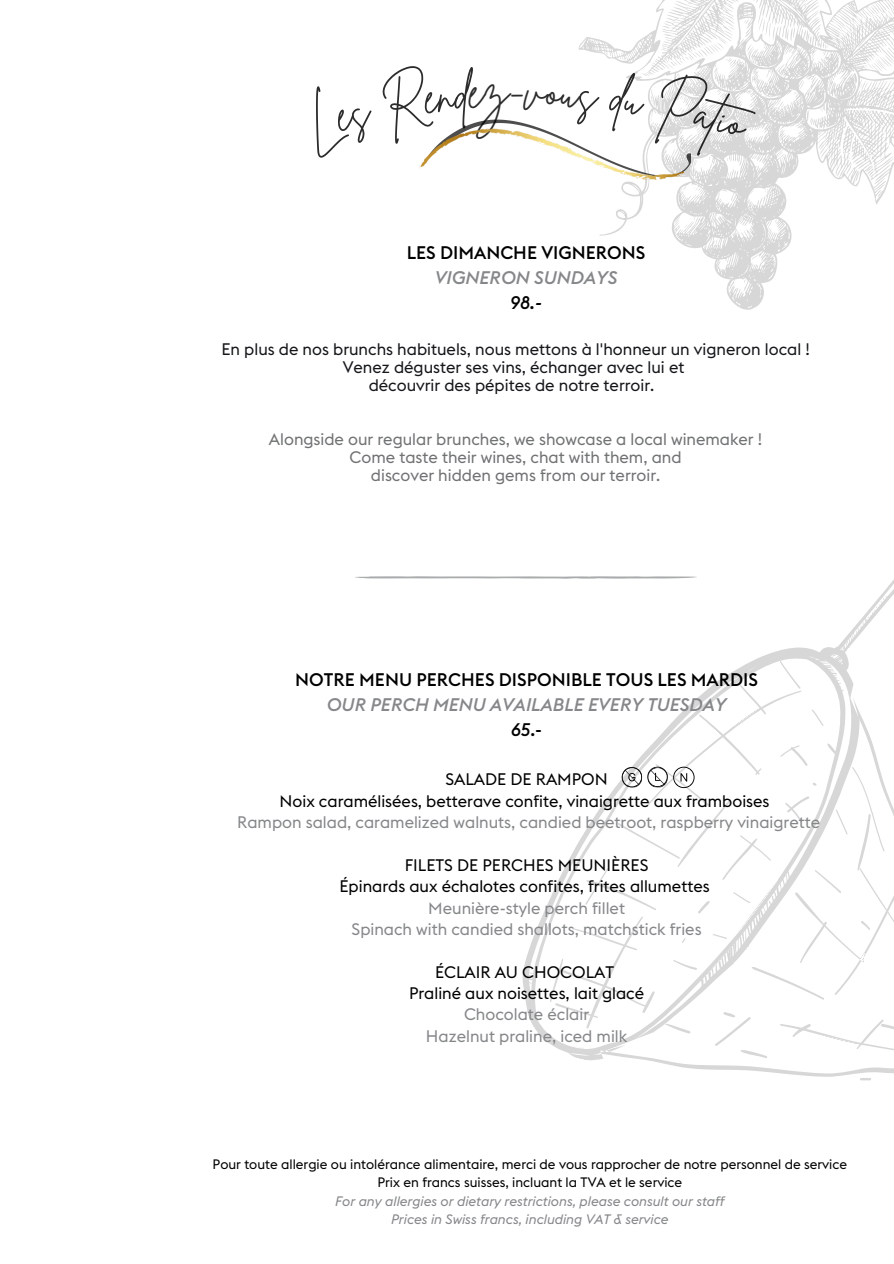
<style>
.page{position:relative;width:894px;height:1264px;background:#fff}
.page>*{position:absolute;margin:0;border:0;box-sizing:border-box;transform-origin:0 0}
.t1{font:500 18px "Euclid Flex";color:#000}
.t2{font:italic 500 18px/24.8px "Euclid Flex";color:#858789;text-align:center}
.t3{font:italic 500 18px "Euclid Flex";color:#000}
.t4{font:16.5px/21.3px "Euclid Flex";color:#000;text-align:center}
.t5{font:16.5px/21.3px "Euclid Flex";color:#858789;text-align:center}
.t6{font:16.5px/18px "Euclid Flex";color:#141619;text-align:center}
.t7{font:16.5px/18px "Euclid Flex";color:#707273;text-align:center}
.t8{font:13.5px/18px "Euclid Flex";color:#000;text-align:center}
.t9{font:italic 13.5px/18px "Euclid Flex";color:#858789;text-align:center}
.s1{color:#000}
.s2{font-style:normal;color:#000}
</style>
<div class="page">
<svg style="left:354px;top:576px;width:168px;height:2px"></svg>
<svg style="left:522px;top:576px;width:371px;height:504px"></svg>
<svg style="left:599px;top:0;width:294px;height:310px"></svg>
<svg style="left:864px;top:48px;width:29px;height:24px"></svg>
<svg style="left:859px;top:80px;width:6px;height:11px"></svg>
<svg style="left:750px;top:189px;width:4px;height:5px"></svg>
<svg style="left:717px;top:192px;width:3px;height:5px"></svg>
<svg style="left:674px;top:216px;width:12px;height:12px"></svg>
<img style="left:599px;top:177px;width:84px;height:2px">
<svg style="left:621px;top:766px;width:73px;height:22px"></svg>
<svg style="left:419px;top:15px;width:408px;height:162px"></svg>
<p class="t1" style="left:406px;top:242px;width:240px">LES DIMANCHE VIGNERONS</p>
<p class="t2" style="left:434px;top:265px;width:184px">VIGNERON SUNDAYS</p>
<p class="t3" style="left:510px;top:292px;width:33px">98.-</p>
<p class="t6" style="left:221px;top:340px;width:589px">En plus de nos brunchs habituels, nous mettons à l'honneur un vigneron local !<br>Venez déguster ses vins, échanger avec lui et<br>découvrir des pépites de notre terroir.</p>
<p class="t7" style="left:269px;top:430px;width:494px">Alongside our regular brunches, we showcase a local winemaker !<br>Come taste their wines, chat with them, and<br>discover hidden gems from our terroir.</p>
<p class="t1" style="left:295px;top:669px;width:464px">NOTRE MENU PERCHES DISPONIBLE TOUS LES MARDIS</p>
<p class="t2" style="left:326px;top:692px;width:401px">OUR PERCH MENU AVAILABLE EVERY TUESDAY<br><span class="s1">65</span><span class="s2">.-</span></p>
<p class="t4" style="left:279px;top:769px;width:491px">SALADE DE RAMPON<br>Noix caramélisées, betterave confite, vinaigrette aux framboises</p>
<p class="t5" style="left:237px;top:811px;width:584px">Rampon salad, caramelized walnuts, candied beetroot, raspberry vinaigrette</p>
<p class="t4" style="left:339px;top:854px;width:371px">FILETS DE PERCHES MEUNIÈRES<br>Épinards aux échalotes confites, frites allumettes</p>
<p class="t5" style="left:351px;top:897px;width:351px">Meunière-style perch fillet<br>Spinach with candied shallots, matchstick fries</p>
<p class="t4" style="left:409px;top:961px;width:236px">ÉCLAIR AU CHOCOLAT<br>Praliné aux noisettes, lait glacé</p>
<p class="t5" style="left:426px;top:1004px;width:203px">Chocolate éclair<br>Hazelnut praline, iced milk</p>
<p class="t8" style="left:212px;top:1155px;width:636px">Pour toute allergie ou intolérance alimentaire, merci de vous rapprocher de notre personnel de service<br>Prix en francs suisses, incluant la TVA et le service</p>
<p class="t9" style="left:335px;top:1191px;width:391px">For any allergies or dietary restrictions, please consult our staff<br>Prices in Swiss francs, including VAT &amp; service</p>
</div>
